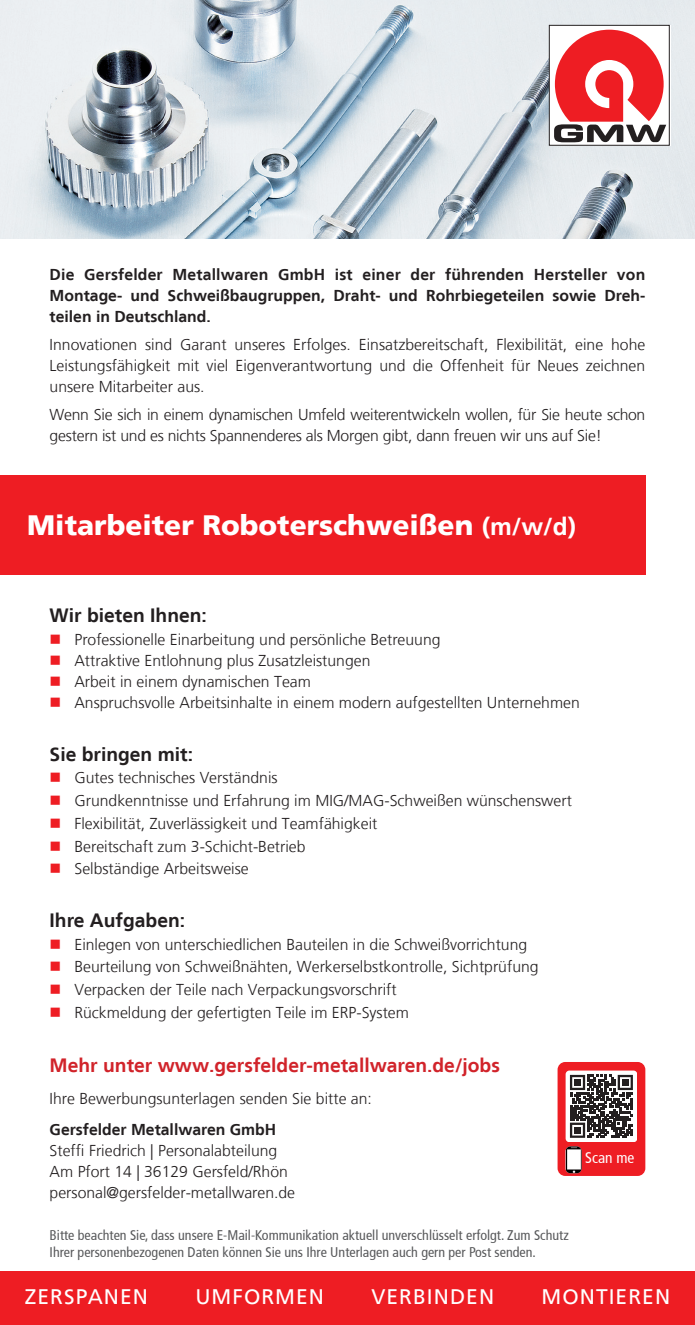
<style>
.page{position:relative;width:695px;height:1325px;background:#fff}
.page>*{position:absolute;margin:0;border:0;box-sizing:border-box;transform-origin:0 0}
.t1{font:900 28px "Frutiger LT";color:#fff}
.t2{font:21px "Frutiger LT";letter-spacing:.05em;color:#fff}
.t3{font:700 19.25px "Frutiger LT";color:#d1232a}
.t4{font:700 19.25px "Frutiger LT";color:#231f20}
.t5{font:300 15.75px/21px "Frutiger LT";color:#231f20}
.t6{font:700 15.75px/21px "Frutiger LT";color:#231f20;text-align:justify}
.t7{font:300 15.75px/21px "Frutiger LT";letter-spacing:-.02em;color:#231f20}
.t8{font:condensed 15.4px "Frutiger";color:#fff}
.t9{font:condensed 14px/16.8px "Frutiger";color:#57585a}
.s1{font-weight:700;font-size:24.5px}
.s2{color:#ee1d23}
</style>
<div class="page">
<div style="left:0;top:475px;width:645px;height:99px;background:#ee1d23"></div>
<div style="left:0;top:1271px;width:694px;height:53px;background:#ee1d23"></div>
<img style="left:0;top:0;width:694px;height:238px">
<div style="left:549px;top:25px;width:121px;height:120px;background:#fff"></div>
<div style="left:549px;top:25px;width:120px;height:120px;border:1px solid #231f20"></div>
<svg style="left:554px;top:30px;width:112px;height:112px"></svg>
<div style="left:557px;top:1062px;width:88px;height:114px;background:#ee1d23;border-radius:8px"></div>
<svg style="left:565px;top:1070px;width:72px;height:72px;background:#8a8485"></svg>
<img style="left:565px;top:1146px;width:16px;height:27px">
<p class="t6" style="left:50px;top:264px;width:597px">Die Gersfelder Metallwaren GmbH ist einer der führenden Hersteller von Montage- und Schweißbaugruppen, Draht- und Rohrbiegeteilen sowie Dreh&shy;teilen in Deutschland.</p>
<p class="t5" style="left:50px;top:334px;width:597px;text-align:justify">Innovationen sind Garant unseres Erfolges. Einsatzbereitschaft, Flexibilität, eine hohe Leistungsfähigkeit mit viel Eigenverantwortung und die Offenheit für Neues zeichnen unsere Mitarbeiter aus.</p>
<p class="t7" style="left:50px;top:404px;width:597px">Wenn Sie sich in einem dynamischen Umfeld weiterentwickeln wollen, für Sie heute schon gestern ist und es nichts Spannenderes als Morgen gibt, dann freuen wir uns auf Sie!</p>
<h1 class="t1" style="left:27px;top:508px;width:550px">Mitarbeiter Roboterschweißen <span class="s1">(m/w/d)</span></h1>
<p class="t4" style="left:50px;top:604px;width:159px">Wir bieten Ihnen:</p>
<p class="t5" style="left:50px;top:629px;width:392px"><span class="s2">■</span> Professionelle Einarbeitung und persönliche Betreuung</p>
<p class="t5" style="left:50px;top:650px;width:322px"><span class="s2">■</span> Attraktive Entlohnung plus Zusatzleistungen</p>
<p class="t5" style="left:50px;top:671px;width:263px"><span class="s2">■</span> Arbeit in einem dynamischen Team</p>
<p class="t5" style="left:50px;top:692px;width:531px"><span class="s2">■</span> Anspruchsvolle Arbeitsinhalte in einem modern aufgestellten Unternehmen</p>
<p class="t4" style="left:50px;top:742px;width:145px">Sie bringen mit:</p>
<p class="t5" style="left:50px;top:767px;width:229px"><span class="s2">■</span> Gutes technisches Verständnis</p>
<p class="t5" style="left:50px;top:790px;width:523px"><span class="s2">■</span> Grundkenntnisse und Erfahrung im MIG/MAG-Schweißen wünschenswert</p>
<p class="t5" style="left:50px;top:813px;width:329px"><span class="s2">■</span> Flexibilität, Zuverlässigkeit und Teamfähigkeit</p>
<p class="t5" style="left:50px;top:836px;width:257px"><span class="s2">■</span> Bereitschaft zum 3-Schicht-Betrieb</p>
<p class="t5" style="left:50px;top:858px;width:200px"><span class="s2">■</span> Selbständige Arbeitsweise</p>
<p class="t4" style="left:50px;top:909px;width:137px">Ihre Aufgaben:</p>
<p class="t5" style="left:50px;top:934px;width:479px"><span class="s2">■</span> Einlegen von unterschiedlichen Bauteilen in die Schweißvorrichtung</p>
<p class="t5" style="left:50px;top:956px;width:490px"><span class="s2">■</span> Beurteilung von Schweißnähten, Werkerselbstkontrolle, Sichtprüfung</p>
<p class="t5" style="left:50px;top:979px;width:348px"><span class="s2">■</span> Verpacken der Teile nach Verpackungsvorschrift</p>
<p class="t5" style="left:50px;top:1002px;width:361px"><span class="s2">■</span> Rückmeldung der gefertigten Teile im ERP-System</p>
<p class="t3" style="left:50px;top:1054px;width:451px">Mehr unter www.gersfelder-metallwaren.de/jobs</p>
<p class="t5" style="left:50px;top:1088px;width:324px">Ihre Bewerbungsunterlagen senden Sie bitte an:</p>
<p class="t6" style="left:50px;top:1119px;width:228px">Gersfelder Metallwaren GmbH</p>
<p class="t5" style="left:50px;top:1140px;width:247px">Steffi Friedrich | Personalabteilung<br>Am Pfort 14 | 36129 Gersfeld/Rhön personal@gersfelder-metallwaren.de</p>
<p class="t9" style="left:50px;top:1227px;width:520px">Bitte beachten Sie, dass unsere E-Mail-Kommunikation aktuell unverschlüsselt erfolgt. Zum Schutz<br>Ihrer personenbezogenen Daten können Sie uns Ihre Unterlagen auch gern per Post senden.</p>
<h2 class="t2" style="left:25px;top:1284px;width:125px">ZERSPANEN</h2>
<h2 class="t2" style="left:195px;top:1284px;width:130px">UMFORMEN</h2>
<h2 class="t2" style="left:371px;top:1284px;width:124px">VERBINDEN</h2>
<h2 class="t2" style="left:541px;top:1284px;width:130px">MONTIEREN</h2>
<p class="t8" style="left:585px;top:1149px;width:51px">Scan me</p>
</div>
